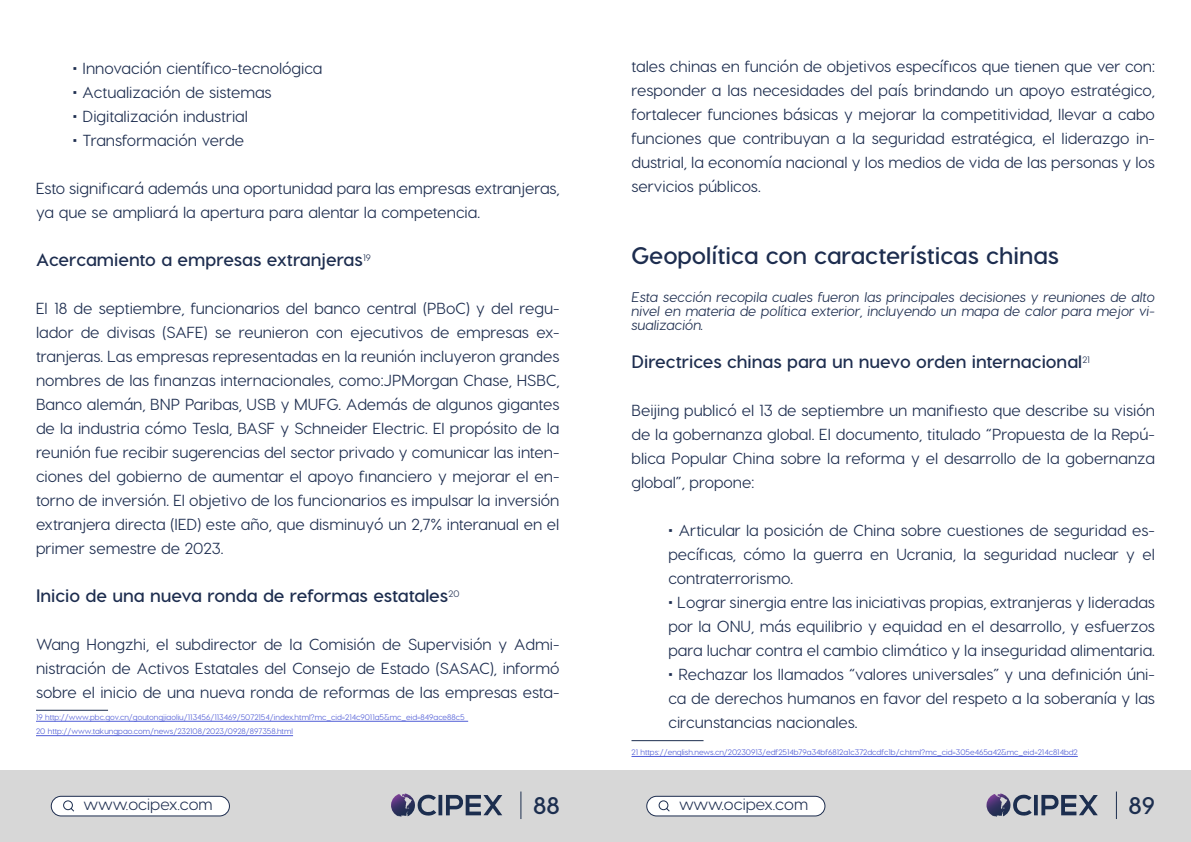
<style>
.page{position:relative;width:1191px;height:842px;background:#fff}
.page>*{position:absolute;margin:0;border:0;box-sizing:border-box;transform-origin:0 0}
.t1{font:700 24px "Visby CF";color:#1d2d4f}
.t2{font:700 24px "Visby CF";color:#1c2e4f}
.t3{font:700 18px "Visby CF";color:#1d2d4f}
.t4{font:500 16px/24px "Visby CF";color:#1d2d4f;text-align:justify}
.t5{font:16px "Visby CF";color:#1d2d4f}
.t6{font:italic 500 14px/14px "Visby CF";color:#1d2d4f;text-align:justify}
.t7{font:500 8px/14.4px "Visby CF";color:#4f5cd6}
.s1{font-weight:800;font-size:18px}
</style>
<div class="page">
<div style="left:0;top:770px;width:595px;height:72px;background:#d7d7d7"></div>
<div style="left:595px;top:770px;width:596px;height:72px;background:#d7d7d7"></div>
<div style="left:51px;top:796px;width:178px;height:20px;background:#fff;border-radius:10px"></div>
<div style="left:51px;top:796px;width:179px;height:20px;border:1px solid #1d2d4f;border-radius:10px"></div>
<div style="left:647px;top:796px;width:178px;height:20px;background:#fff;border-radius:10px"></div>
<div style="left:646px;top:796px;width:179px;height:20px;border:1px solid #1d2d4f;border-radius:10px"></div>
<svg style="left:63px;top:800px;width:11px;height:12px"></svg>
<svg style="left:658px;top:800px;width:12px;height:12px"></svg>
<svg style="left:402px;top:794px;width:100px;height:22px"></svg>
<svg style="left:1013px;top:795px;width:84px;height:21px"></svg>
<svg style="left:997px;top:794px;width:10px;height:15px"></svg>
<svg style="left:520px;top:791px;width:1px;height:28px"></svg>
<svg style="left:1116px;top:791px;width:1px;height:28px"></svg>
<hr style="left:36px;top:710px;width:72px;height:1px;background:#1c2e4f">
<hr style="left:36px;top:721px;width:432px;height:1px;background:#4f5cd6">
<hr style="left:36px;top:735px;width:257px;height:1px;background:#4f5cd6">
<hr style="left:631px;top:740px;width:72px;height:1px;background:#1c2e4f">
<hr style="left:631px;top:756px;width:446px;height:1px;background:#4f5cd6">
<p class="t4" style="left:73px;top:56px;width:251px"><span class="s1">•</span> Innovación científico-tecnológica</p>
<p class="t4" style="left:73px;top:80px;width:200px"><span class="s1">•</span> Actualización de sistemas</p>
<p class="t4" style="left:73px;top:104px;width:177px"><span class="s1">•</span> Digitalización industrial</p>
<p class="t4" style="left:73px;top:128px;width:173px"><span class="s1">•</span> Transformación verde</p>
<p class="t4" style="left:36px;top:176px;width:525px">Esto significará además una oportunidad para las empresas extranjeras, ya que se ampliará la apertura para alentar la competencia.</p>
<p class="t3" style="left:36px;top:248px;width:336px">Acercamiento a empresas extranjeras<sup>19</sup></p>
<p class="t4" style="left:36px;top:296px;width:525px">El 18 de septiembre, funcionarios del banco central (PBoC) y del regu&shy;lador de divisas (SAFE) se reunieron con ejecutivos de empresas ex&shy;tranjeras. Las empresas representadas en la reunión incluyeron grandes nombres de las finanzas internacionales, como:JPMorgan Chase, HSBC, Banco alemán, BNP Paribas, USB y MUFG. Además de algunos gigantes de la industria cómo Tesla, BASF y Schneider Electric. El propósito de la reunión fue recibir sugerencias del sector privado y comunicar las inten&shy;ciones del gobierno de aumentar el apoyo financiero y mejorar el en&shy;torno de inversión. El objetivo de los funcionarios es impulsar la inversión extranjera directa (IED) este año, que disminuyó un 2,7% interanual en el primer semestre de 2023.</p>
<p class="t3" style="left:36px;top:584px;width:425px">Inicio de una nueva ronda de reformas estatales<sup>20</sup></p>
<p class="t4" style="left:36px;top:632px;width:525px">Wang Hongzhi, el subdirector de la Comisión de Supervisión y Admi&shy;nistración de Activos Estatales del Consejo de Estado (SASAC), informó sobre el inicio de una nueva ronda de reformas de las empresas esta-</p>
<p class="t7" style="left:36px;top:710px;width:430px">19 http://www.pbc.gov.cn/goutongjiaoliu/113456/113469/5072154/index.html?mc_cid=214c9011a5&amp;mc_eid=849ace88c5<br>20 http://www.takungpao.com/news/232108/2023/0928/897358.html</p>
<p class="t4" style="left:631px;top:54px;width:525px">tales chinas en función de objetivos específicos que tienen que ver con: responder a las necesidades del país brindando un apoyo estratégico, fortalecer funciones básicas y mejorar la competitividad, llevar a cabo funciones que contribuyan a la seguridad estratégica, el liderazgo in&shy;dustrial, la economía nacional y los medios de vida de las personas y los servicios públicos.</p>
<h1 class="t1" style="left:631px;top:241px;width:429px">Geopolítica con características chinas</h1>
<p class="t6" style="left:631px;top:290px;width:525px">Esta sección recopila cuales fueron las principales decisiones y reuniones de alto nivel en materia de política exterior, incluyendo un mapa de calor para mejor vi&shy;sualización.</p>
<p class="t3" style="left:631px;top:351px;width:460px">Directrices chinas para un nuevo orden internacional<sup>21</sup></p>
<p class="t4" style="left:631px;top:398px;width:525px">Beijing publicó el 13 de septiembre un manifiesto que describe su visión de la gobernanza global. El documento, titulado “Propuesta de la Repú&shy;blica Popular China sobre la reforma y el desarrollo de la gobernanza global”, propone:</p>
<p class="t4" style="left:668px;top:518px;width:488px"><span class="s1">•</span> Articular la posición de China sobre cuestiones de seguridad es&shy;pecíficas, cómo la guerra en Ucrania, la seguridad nuclear y el contraterrorismo.</p>
<p class="t4" style="left:668px;top:590px;width:488px"><span class="s1">•</span> Lograr sinergia entre las iniciativas propias, extranjeras y lideradas por la ONU, más equilibrio y equidad en el desarrollo, y esfuerzos para luchar contra el cambio climático y la inseguridad alimentaria.</p>
<p class="t4" style="left:668px;top:662px;width:488px"><span class="s1">•</span> Rechazar los llamados “valores universales” y una definición úni&shy;ca de derechos humanos en favor del respeto a la soberanía y las circunstancias nacionales.</p>
<p class="t7" style="left:631px;top:745px;width:448px">21 https://english.news.cn/20230913/edf2514b79a34bf6812a1c372dcdfc1b/c.html?mc_cid=305e465a42&amp;mc_eid=214c814bd2</p>
<p class="t5" style="left:83px;top:792px;width:131px">www.ocipex.com</p>
<h1 class="t2" style="left:533px;top:791px;width:28px">88</h1>
<p class="t5" style="left:679px;top:792px;width:131px">www.ocipex.com</p>
<h1 class="t2" style="left:1128px;top:791px;width:28px">89</h1>
</div>
